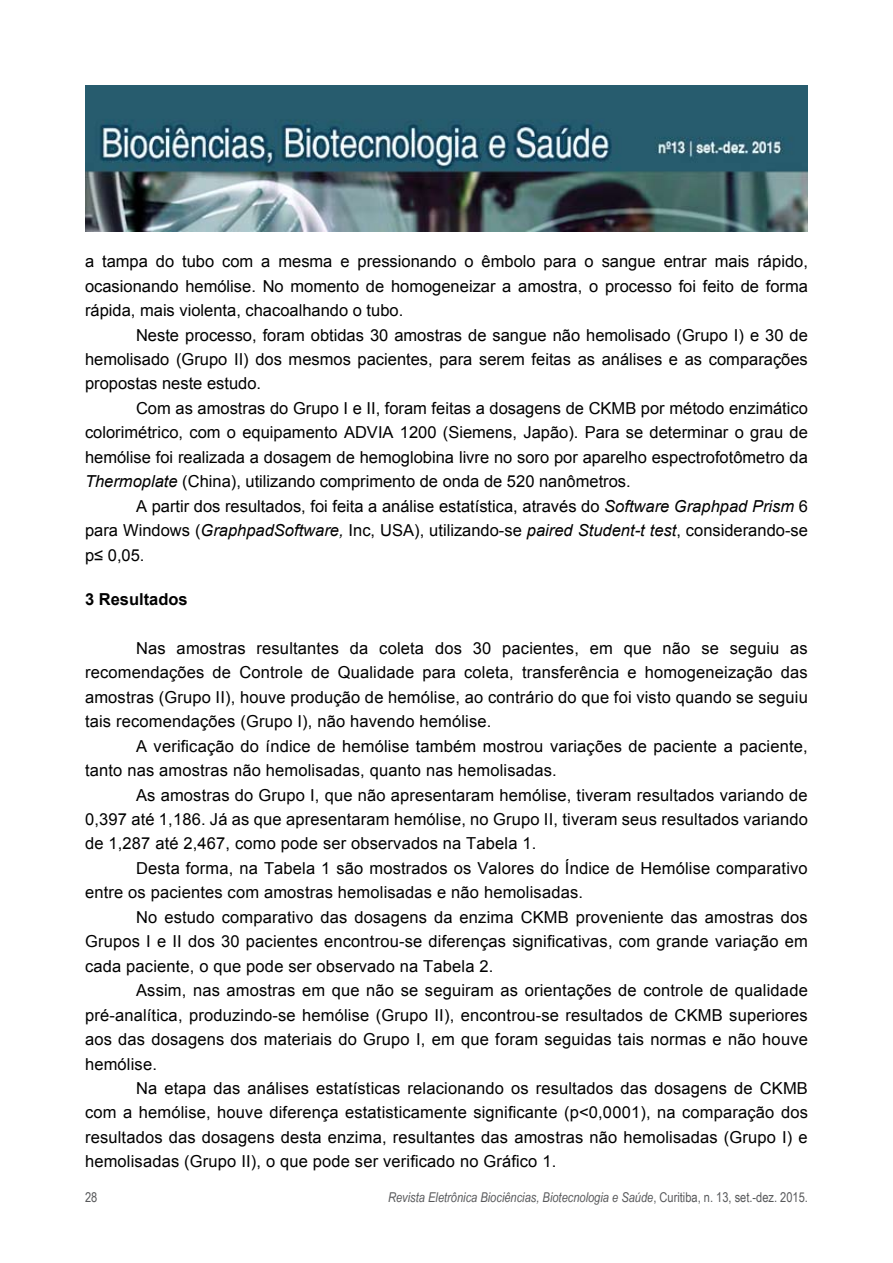
<style>
.page{position:relative;width:893px;height:1263px;background:#fff}
.page>*{position:absolute;margin:0;border:0;box-sizing:border-box;transform-origin:0 0}
.t1{font:16.5px/24.5px "Arial";letter-spacing:.01em;color:#000;text-align:justify}
.t2{font:700 16.5px "Arial";color:#000}
.t3{font:italic 13.5px "Arial Narrow";color:#58595b}
.t4{font:13.5px "Arial Narrow";color:#58595b}
.s1{font-style:italic}
.s2{font-style:normal}
</style>
<div class="page">
<img style="left:85px;top:85px;width:723px;height:146px">
<p class="t1" style="left:85px;top:249px;width:724px">a tampa do tubo com a mesma e pressionando o êmbolo para o sangue entrar mais rápido, ocasionando hemólise. No momento de homogeneizar a amostra, o processo foi feito de forma rápida, mais violenta, chacoalhando o tubo.</p>
<p class="t1" style="left:85px;top:323px;width:724px;text-indent:51px">Neste processo, foram obtidas 30 amostras de sangue não hemolisado (Grupo I) e 30 de hemolisado (Grupo II) dos mesmos pacientes, para serem feitas as análises e as comparações propostas neste estudo.</p>
<p class="t1" style="left:85px;top:396px;width:724px;text-indent:51px">Com as amostras do Grupo I e II, foram feitas a dosagens de CKMB por método enzimático colorimétrico, com o equipamento ADVIA 1200 (Siemens, Japão). Para se determinar o grau de hemólise foi realizada a dosagem de hemoglobina livre no soro por aparelho espectrofotômetro da <span class="s1">Thermoplate</span> (China), utilizando comprimento de onda de 520 nanômetros.</p>
<p class="t1" style="left:85px;top:494px;width:724px;text-indent:51px">A partir dos resultados, foi feita a análise estatística, através do <span class="s1">Software Graphpad Prism</span> 6 para Windows (<span class="s1">GraphpadSoftware,</span> Inc, USA), utilizando-se <span class="s1">paired Student-t test</span>, considerando-se p≤ 0,05.</p>
<p class="t2" style="left:85px;top:588px;width:104px">3 Resultados</p>
<p class="t1" style="left:85px;top:636px;width:724px;text-indent:51px">Nas amostras resultantes da coleta dos 30 pacientes, em que não se seguiu as recomendações de Controle de Qualidade para coleta, transferência e homogeneização das amostras (Grupo II), houve produção de hemólise, ao contrário do que foi visto quando se seguiu tais recomendações (Grupo I), não havendo hemólise.</p>
<p class="t1" style="left:85px;top:734px;width:724px;text-indent:51px">A verificação do índice de hemólise também mostrou variações de paciente a paciente, tanto nas amostras não hemolisadas, quanto nas hemolisadas.</p>
<p class="t1" style="left:85px;top:783px;width:724px;text-indent:51px">As amostras do Grupo I, que não apresentaram hemólise, tiveram resultados variando de 0,397 até 1,186. Já as que apresentaram hemólise, no Grupo II, tiveram seus resultados variando de 1,287 até 2,467, como pode ser observados na Tabela 1.</p>
<p class="t1" style="left:85px;top:856px;width:724px;text-indent:51px">Desta forma, na Tabela 1 são mostrados os Valores do Índice de Hemólise comparativo entre os pacientes com amostras hemolisadas e não hemolisadas.</p>
<p class="t1" style="left:85px;top:905px;width:724px;text-indent:51px">No estudo comparativo das dosagens da enzima CKMB proveniente das amostras dos Grupos I e II dos 30 pacientes encontrou-se diferenças significativas, com grande variação em cada paciente, o que pode ser observado na Tabela 2.</p>
<p class="t1" style="left:85px;top:978px;width:724px;text-indent:51px">Assim, nas amostras em que não se seguiram as orientações de controle de qualidade pré-analítica, produzindo-se hemólise (Grupo II), encontrou-se resultados de CKMB superiores aos das dosagens dos materiais do Grupo I, em que foram seguidas tais normas e não houve hemólise.</p>
<p class="t1" style="left:85px;top:1076px;width:724px;text-indent:51px">Na etapa das análises estatísticas relacionando os resultados das dosagens de CKMB com a hemólise, houve diferença estatisticamente significante (p&lt;0,0001), na comparação dos resultados das dosagens desta enzima, resultantes das amostras não hemolisadas (Grupo I) e hemolisadas (Grupo II), o que pode ser verificado no Gráfico 1.</p>
<p class="t4" style="left:85px;top:1187px;width:14px">28</p>
<p class="t3" style="left:388px;top:1188px;width:421px">Revista Eletrônica Biociências, Biotecnologia e Saúde<span class="s2">, Curitiba, n. 13, set.-dez. 2015.</span></p>
</div>
